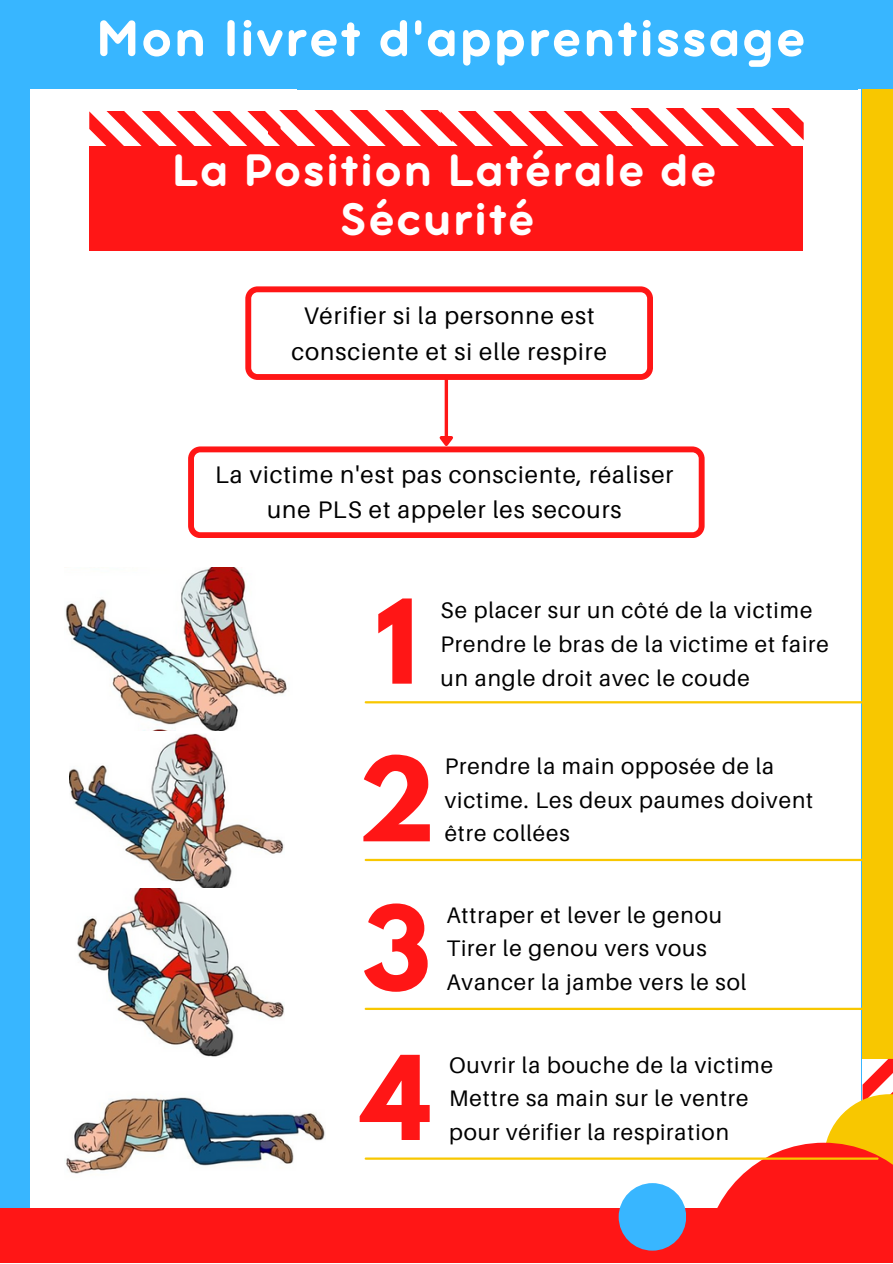
<style>
.page{position:relative;width:893px;height:1264px;background:#fff}
.page>*{position:absolute;margin:0;border:0;box-sizing:border-box;transform-origin:0 0}
.t1{font:700 103.2px/157.6px "League Spartan";color:#ff1616}
.t2{font:55.8px "Aristotelica Pro Tx Bld";letter-spacing:.04em;color:#fff}
.t3{font:49.5px/49.5px "Aristotelica Pro Tx Bld";letter-spacing:.04em;color:#fff;text-align:center}
.t4{font:24px/36px "Aileron";letter-spacing:.04em;color:#000;text-align:center}
.t5{font:22.5px/33.8px "Aileron";letter-spacing:.04em;color:#000}
</style>
<div class="page">
<div style="left:0;top:0;width:892px;height:1262px;background:#38b6ff"></div>
<div style="left:30px;top:89px;width:830px;height:1119px;background:#fff"></div>
<div style="left:0;top:1208px;width:729px;height:54px;background:#ff1616"></div>
<div style="left:862px;top:89px;width:30px;height:969px;background:#f8c700"></div>
<svg style="left:860px;top:1058px;width:32px;height:36px"></svg>
<svg style="left:826px;top:1094px;width:66px;height:48px;fill:#f8c700"></svg>
<svg style="left:704px;top:1142px;width:188px;height:120px;fill:#ff1616"></svg>
<div style="left:618px;top:1183px;width:68px;height:67px;background:#38b6ff;border-radius:50%"></div>
<div style="left:89px;top:146px;width:713px;height:104px;background:#ff1616"></div>
<svg style="left:89px;top:109px;width:714px;height:44px"></svg>
<svg style="left:245px;top:286px;width:407px;height:94px"></svg>
<svg style="left:188px;top:446px;width:516px;height:92px"></svg>
<svg style="left:444px;top:379px;width:4px;height:54px"></svg>
<svg style="left:434px;top:433px;width:22px;height:17px"></svg>
<img style="left:65px;top:567px;width:222px;height:163px">
<img style="left:69px;top:733px;width:215px;height:155px">
<img style="left:77px;top:888px;width:207px;height:169px">
<img style="left:66px;top:1097px;width:259px;height:77px">
<hr style="left:366px;top:701px;width:511px;height:2px;background:#f8c700">
<hr style="left:366px;top:858px;width:511px;height:3px;background:#f8c700">
<hr style="left:366px;top:1007px;width:511px;height:3px;background:#f8c700">
<hr style="left:366px;top:1157px;width:511px;height:2px;background:#f8c700">
<h2 class="t2" style="left:96px;top:20px;width:710px">Mon livret d'apprentissage</h2>
<h3 class="t3" style="left:172px;top:149px;width:545px">La Position Latérale de<br>Sécurité</h3>
<p class="t4" style="left:291px;top:297px;width:317px">Vérifier si la personne est consciente et si elle respire</p>
<p class="t4" style="left:215px;top:457px;width:460px;line-height:34.8px">La victime n'est pas consciente, réaliser une PLS et appeler les secours</p>
<h1 class="t1" style="left:358px;top:576px;width:79px">1<br>2</h1>
<p class="t5" style="left:440px;top:593px;width:390px">Se placer sur un côté de la victime<br>Prendre le bras de la victime et faire un angle droit avec le coude</p>
<p class="t5" style="left:444px;top:748px;width:370px">Prendre la main opposée de la victime. Les deux paumes doivent être collées</p>
<h1 class="t1" style="left:362px;top:887px;width:70px;line-height:149.7px">3<br>4</h1>
<p class="t5" style="left:446px;top:897px;width:301px">Attraper et lever le genou<br>Tirer le genou vers vous<br>Avancer la jambe vers le sol</p>
<p class="t5" style="left:449px;top:1047px;width:325px">Ouvrir la bouche de la victime<br>Mettre sa main sur le ventre pour vérifier la respiration</p>
</div>
